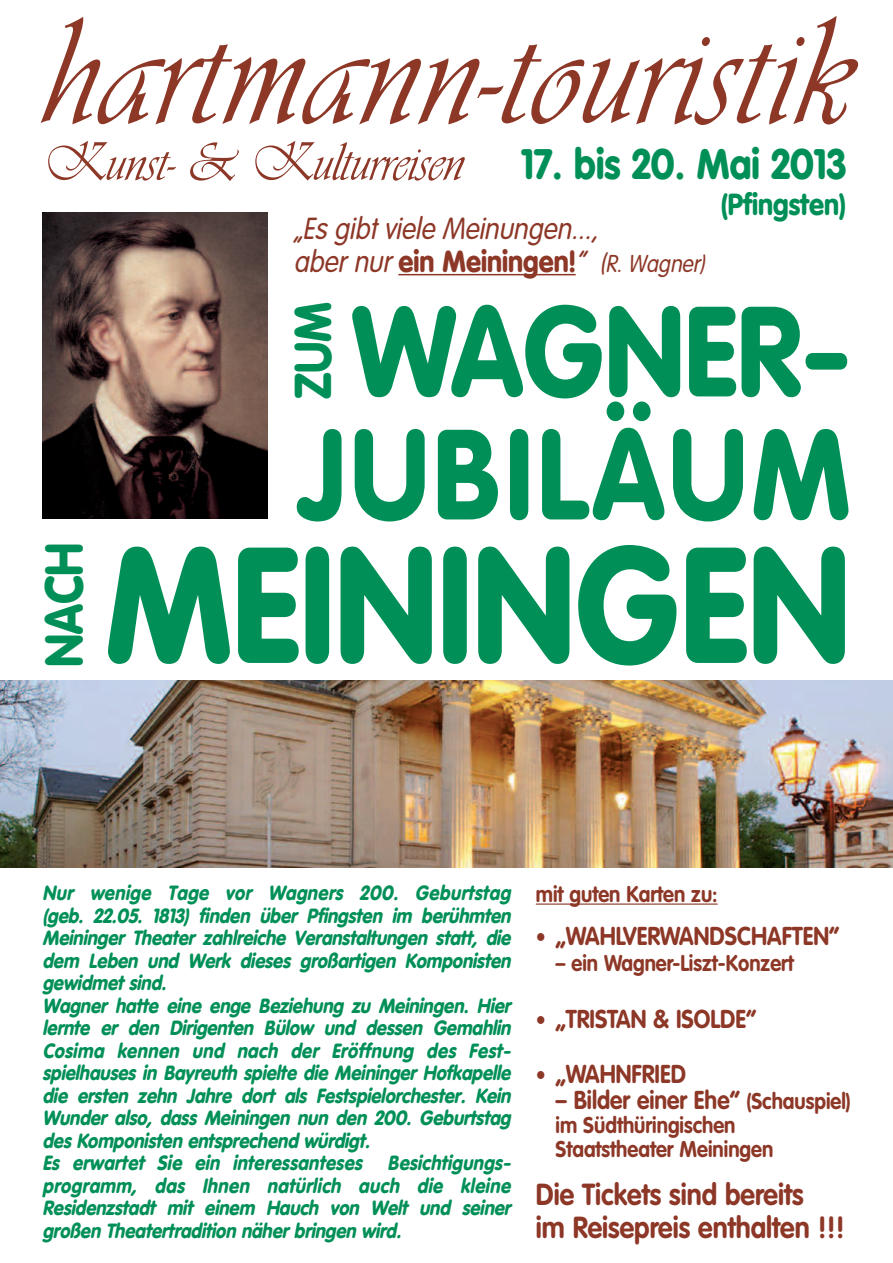
<style>
.page{position:relative;width:893px;height:1263px;background:#fff}
.page>*{position:absolute;margin:0;border:0;box-sizing:border-box;transform-origin:0 0}
.t1{font:900 162px "VAG Rounded";color:#009057;scale:.9 1}
.t2{font:160.5px "Vivaldi D";letter-spacing:.015em;color:#8d3727;scale:.9 1}
.t3{font:900 126px/123px "VAG Rounded";letter-spacing:.045em;color:#009057;text-align:center;scale:.9 1}
.t4{font:57px "Vivaldi D";color:#8d3727;scale:.9 1}
.t5{font:900 52.5px "VAG Rounded";color:#009057;scale:.9 1}
.t6{font:900 51px "VAG Rounded";color:#009057;scale:.9 1}
.t7{font:italic 300 30px/33px "VAG Rounded";color:#8d3727;scale:.9 1}
.t8{font:700 30px/33px "VAG Rounded";color:#8d3727;scale:.9 1}
.t9{font:900 30px "VAG Rounded";color:#009057;scale:.9 1}
.t10{font:700 25.5px "VAG Rounded";color:#8d3727;scale:.9 1}
.t11{font:700 22.5px/24px "VAG Rounded";color:#8d3727;scale:.9 1}
.t12{font:italic 900 20.25px/22.5px "VAG Rounded";color:#009057;scale:.9 1}
.s1{font-family:"VAG Rounded";font-weight:900;font-size:42px;color:#009057}
.s2{font-weight:900;font-style:normal}
.s3{font-size:27px}
.s4{font-size:24px}
.s5{font-size:22.5px}
</style>
<div class="page">
<img style="left:0;top:680px;width:893px;height:187px">
<img style="left:43px;top:213px;width:225px;height:306px">
<hr style="left:398px;top:274px;width:178px;height:1px;background:#8d3727">
<hr style="left:536px;top:903px;width:121px;height:2px;background:#8d3727">
<hr style="left:657px;top:903px;width:61px;height:2px;background:#8d3727">
<h2 class="t2" style="left:43px;top:-25px;width:899px">hartmann-touristik</h2>
<h3 class="t4" style="left:43px;top:127px;width:895px">Kunst- &amp; Kulturreisen <span class="s1">17. bis 20. Mai 2013</span></h3>
<h3 class="t9" style="left:721px;top:192px;width:141px">(Pfingsten)</h3>
<h3 class="t7" style="left:293px;top:214px;width:464px">„Es gibt viele Meinungen...,<br>aber nur <span class="s2">ei n Mei n i n g e n !</span> “ <span class="s3">(</span><span class="s4">R. Wagner)</span></h3>
<h3 class="t3" style="left:298px;top:300px;width:616px">WAGNER-<br>JUBILÄUM</h3>
<h1 class="t1" style="left:105px;top:538px;width:829px">MEININGEN</h1>
<h3 class="t6" style="left:292px;top:398px;width:108px;rotate:-90deg">ZUM</h3>
<h3 class="t5" style="left:43px;top:667px;width:140px;rotate:-90deg">NACH</h3>
<p class="t12" style="left:43px;top:883px;width:526px">Nur wenige Tage vor Wagners 200. Geburtstag (geb. 22.05. 1813) finden über Pfingsten im berühmten Meininger Theater zahlreiche Veranstaltungen statt, die dem Leben und Werk dieses großartigen Komponisten gewidmet sind.<br>Wagner hatte eine enge Beziehung zu Meiningen. Hier lernte er den Dirigenten Bülow und dessen Gemahlin Cosima kennen und nach der Eröffnung des Fest&shy;spielhauses in Bay reuth spielte die Meininger Hofkapelle die ersten zehn Jahre dort als Festspielorchester. Kein Wunder also, dass Meiningen nun den 200. Geburtstag des Komponisten entsprechend würdigt.<br>Es erwartet Sie ein interessanteses Besichtigungs&shy;programm, das Ihnen natürlich auch die kleine Residenzstadt mit einem Hauch von Welt und seiner großen Theatertradition näher bringen wird.</p>
<p class="t11" style="left:536px;top:883px;width:204px">mit guten Karten zu:</p>
<p class="t10" style="left:536px;top:926px;width:339px"><span class="s5">•</span> „WAHLVERWANDSCHAFTEN”</p>
<p class="t11" style="left:555px;top:952px;width:266px">– ein Wagner-Liszt-Konzert</p>
<p class="t10" style="left:536px;top:1008px;width:247px"><span class="s5">•</span> „TRISTAN &amp; ISOLDE”</p>
<p class="t10" style="left:536px;top:1064px;width:168px"><span class="s5">•</span> „WAHNFRIED</p>
<p class="t10" style="left:555px;top:1089px;width:330px">– Bilder einer Ehe“ <span class="s5">(Schauspiel)</span></p>
<p class="t11" style="left:555px;top:1114px;width:244px">im Südthüringischen<br>Staatstheater Meiningen</p>
<h3 class="t8" style="left:536px;top:1180px;width:345px">Die Tickets sind bereits<br>im Reisepreis enthalten !!!</h3>
</div>
